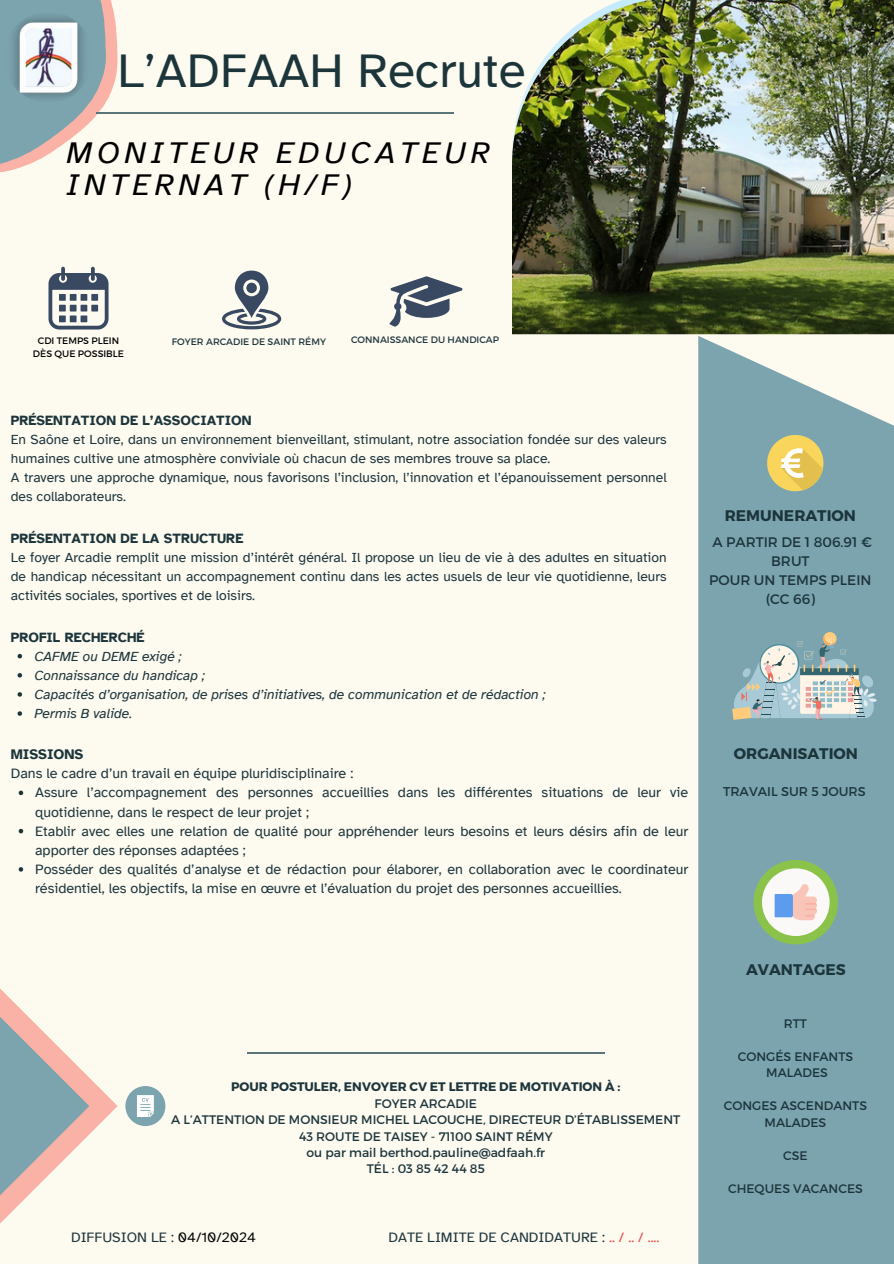
<style>
.page{position:relative;width:894px;height:1264px;background:#fff}
.page>*{position:absolute;margin:0;border:0;box-sizing:border-box;transform-origin:0 0}
.t1{font:49.5px "Atkinson Hyperlegible";color:#1c353b}
.t2{font:italic 31.5px/31.5px "Atkinson Hyperlegible";letter-spacing:.145em;color:#000}
.t3{font:700 15.3px "Montserrat";color:#1c353b}
.t4{font:14.4px "Atkinson Hyperlegible";color:#1c353b}
.t5{font:14.25px/19.2px "Atkinson Hyperlegible";color:#1c353b}
.t6{font:700 14.25px "Atkinson Hyperlegible";color:#1c353b}
.t7{font:13.8px/19.2px "Atkinson Hyperlegible";color:#1c353b;text-align:justify}
.t8{font:italic 13.8px/19.2px "Atkinson Hyperlegible";color:#1c353b}
.t9{font:700 13.8px "Atkinson Hyperlegible";color:#1c353b}
.t10{font:13.8px/19px "Montserrat";color:#1c353b;text-align:center}
.t11{font:12.75px "Montserrat";color:#1c353b}
.t12{font:12.3px/16.5px "Montserrat";color:#1c353b;text-align:center}
.t13{font:700 12.3px "Montserrat";color:#1c353b}
.t14{font:9.3px "Montserrat";color:#1c353b}
.t15{font:9.3px "Montserrat";color:#000}
.s1{color:#000}
.s2{color:#ed4646}
</style>
<div class="page">
<div style="left:0;top:0;width:893px;height:1263px;background:#fdfaf0"></div>
<div style="left:698px;top:336px;width:195px;height:927px;background:#7ca4af"></div>
<hr style="left:97px;top:112px;width:356px;height:2px;background:#5a747a">
<hr style="left:247px;top:1052px;width:357px;height:1px;background:#5a747a">
<svg style="left:89px;top:1077px;width:29px;height:58px"></svg>
<svg style="left:0;top:795px;width:89px;height:429px"></svg>
<svg style="left:48px;top:267px;width:60px;height:62px"></svg>
<div style="left:70px;top:315px;width:6px;height:7px;background:#384961"></div>
<div style="left:80px;top:294px;width:7px;height:7px;background:#384961"></div>
<div style="left:80px;top:305px;width:7px;height:6px;background:#384961"></div>
<div style="left:80px;top:315px;width:7px;height:7px;background:#384961"></div>
<div style="left:91px;top:294px;width:7px;height:7px;background:#384961"></div>
<div style="left:91px;top:305px;width:7px;height:6px;background:#384961"></div>
<svg style="left:222px;top:270px;width:59px;height:59px"></svg>
<svg style="left:389px;top:276px;width:73px;height:50px"></svg>
<svg style="left:767px;top:435px;width:56px;height:56px"></svg>
<svg style="left:732px;top:632px;width:144px;height:88px"></svg>
<svg style="left:753px;top:860px;width:84px;height:84px"></svg>
<div style="left:125px;top:1086px;width:40px;height:40px;background:#7ca4af;border-radius:50%"></div>
<svg style="left:137px;top:1095px;width:17px;height:21px"></svg>
<svg style="left:0;top:0;width:117px;height:173px"></svg>
<svg style="left:19px;top:790px;width:4px;height:5px"></svg>
<svg style="left:19px;top:828px;width:4px;height:5px"></svg>
<svg style="left:19px;top:867px;width:4px;height:4px"></svg>
<svg style="left:18px;top:654px;width:4px;height:4px"></svg>
<svg style="left:18px;top:673px;width:4px;height:4px"></svg>
<svg style="left:18px;top:692px;width:4px;height:4px"></svg>
<svg style="left:18px;top:711px;width:4px;height:4px"></svg>
<img style="left:512px;top:0;width:381px;height:334px">
<p class="t1" style="left:118px;top:40px;width:409px">L’ADFAAH Recrute</p>
<p class="t2" style="left:67px;top:137px;width:425px">MONITEUR EDUCATEUR<br>INTERNAT (H/F)</p>
<p class="t15" style="left:38px;top:335px;width:83px">CDI TEMPS PLEIN</p>
<h3 class="t15" style="left:33px;top:347px;width:92px">DÈS QUE POSSIBLE</h3>
<h6 class="t14" style="left:172px;top:335px;width:155px">FOYER ARCADIE DE SAINT RÉMY</h6>
<p class="t14" style="left:351px;top:333px;width:149px">CONNAISSANCE DU HANDICAP</p>
<p class="t9" style="left:11px;top:411px;width:242px">PRÉSENTATION DE L’ASSOCIATION</p>
<p class="t7" style="left:11px;top:429px;width:657px;text-align:left">En Saône et Loire, dans un environnement bienveillant, stimulant, notre association fondée sur des valeurs humaines cultive une atmosphère conviviale où chacun de ses membres trouve sa place.<br>A travers une approche dynamique, nous favorisons l’inclusion, l’innovation et l’épanouissement personnel des collaborateurs.</p>
<p class="t9" style="left:11px;top:530px;width:234px">PRÉSENTATION DE LA STRUCTURE</p>
<p class="t7" style="left:11px;top:548px;width:657px">Le foyer Arcadie remplit une mission d’intérêt général. Il propose un lieu de vie à des adultes en situation de handicap nécessitant un accompagnement continu dans les actes usuels de leur vie quotidienne, leurs activités sociales, sportives et de loisirs.</p>
<p class="t9" style="left:11px;top:628px;width:135px">PROFIL RECHERCHÉ</p>
<p class="t8" style="left:34px;top:646px;width:512px">CAFME ou DEME exigé ;<br>Connaissance du handicap ;<br>Capacités d’organisation, de prises d’initiatives, de communication et de rédaction ; Permis B valide.</p>
<p class="t6" style="left:11px;top:745px;width:74px">MISSIONS</p>
<p class="t5" style="left:35px;top:764px;width:654px;text-indent:-24px">Dans le cadre d’un travail en équipe pluridisciplinaire :<br>Assure l’accompagnement des personnes accueillies dans les différentes situations de leur vie quotidienne, dans le respect de leur projet ;<br>Etablir avec elles une relation de qualité pour appréhender leurs besoins et leurs désirs afin de leur apporter des réponses adaptées ;<br>Posséder des qualités d’analyse et de rédaction pour élaborer, en collaboration avec le coordinateur résidentiel, les objectifs, la mise en œuvre et l’évaluation du projet des personnes accueillies.</p>
<h1 class="t3" style="left:724px;top:505px;width:133px">REMUNERATION</h1>
<p class="t10" style="left:709px;top:532px;width:164px">A PARTIR DE 1 806.91 €<br>BRUT<br>POUR UN TEMPS PLEIN (CC 66)</p>
<h2 class="t3" style="left:733px;top:744px;width:125px">ORGANISATION</h2>
<p class="t11" style="left:722px;top:783px;width:144px">TRAVAIL SUR 5 JOURS</p>
<p class="t13" style="left:231px;top:1078px;width:391px">POUR POSTULER, ENVOYER CV ET LETTRE DE MOTIVATION À :</p>
<p class="t12" style="left:171px;top:1094px;width:510px">FOYER ARCADIE<br>A L’ATTENTION DE MONSIEUR MICHEL LACOUCHE, DIRECTEUR D’ÉTABLISSEMENT 43 ROUTE DE TAISEY - 71100 SAINT RÉMY<br>ou par mail berthod.pauline@adfaah.fr<br>TÉL : 03 85 42 44 85</p>
<h3 class="t4" style="left:71px;top:1228px;width:186px">DIFFUSION LE : <span class="s1">04/10/2024</span></h3>
<h3 class="t4" style="left:388px;top:1228px;width:272px">DATE LIMITE DE CANDIDATURE : <span class="s2">.. / .. / ....</span></h3>
<p class="t3" style="left:746px;top:959px;width:101px">AVANTAGES</p>
<p class="t12" style="left:783px;top:1014px;width:25px">RTT</p>
<p class="t12" style="left:737px;top:1047px;width:117px">CONGÉS ENFANTS<br>MALADES</p>
<p class="t12" style="left:723px;top:1096px;width:145px">CONGES ASCENDANTS<br>MALADES</p>
<p class="t12" style="left:783px;top:1146px;width:26px">CSE</p>
<p class="t12" style="left:728px;top:1179px;width:136px">CHEQUES VACANCES</p>
</div>
